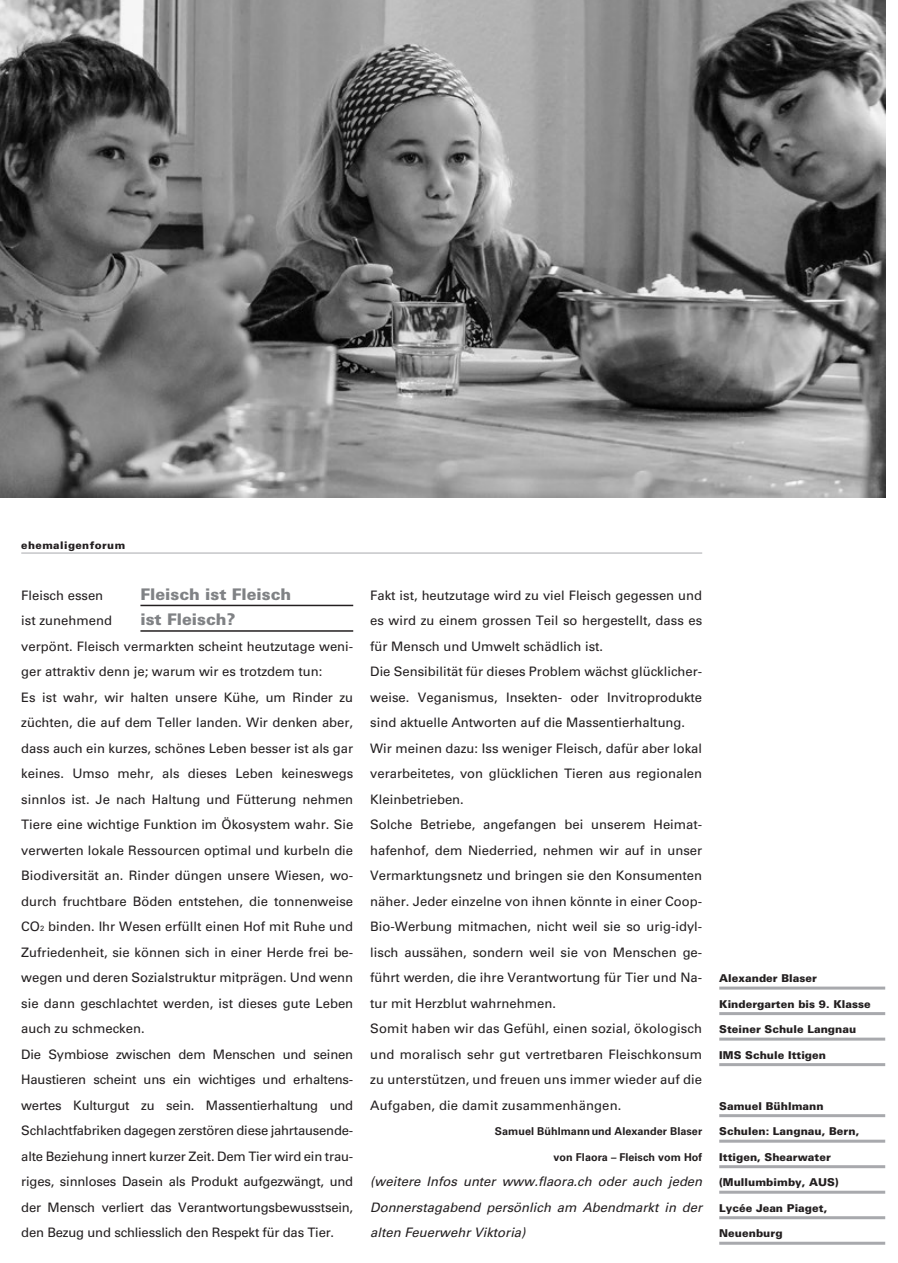
<style>
.page{position:relative;width:898px;height:1263px;background:#fff}
.page>*{position:absolute;margin:0;border:0;box-sizing:border-box;transform-origin:0 0}
.t1{font:900 16.05px/25.5px "Univers";letter-spacing:-.005em;color:#808285}
.t2{font:13.05px/25.5px "Univers";color:#231f20}
.t3{font:italic 13.05px/25.5px "Univers";color:#231f20;text-align:justify}
.t4{font:900 10.8px "Univers";letter-spacing:.005em;color:#231f20}
.t5{font:700 10.8px "Univers";letter-spacing:.005em;color:#231f20}
.t6{font:900 10.5px "Univers";letter-spacing:.04em;color:#231f20}
.s1{font-size:7.65px}
</style>
<div class="page">
<hr style="left:21px;top:553px;width:681px;height:1px;background:#a8a9ad">
<hr style="left:140px;top:605px;width:213px;height:1px;background:#231f20">
<hr style="left:140px;top:630px;width:213px;height:2px;background:#231f20">
<hr style="left:719px;top:986px;width:165px;height:3px;background:#a8a9ad">
<hr style="left:719px;top:1012px;width:165px;height:3px;background:#a8a9ad">
<hr style="left:719px;top:1037px;width:165px;height:3px;background:#a8a9ad">
<hr style="left:719px;top:1063px;width:165px;height:3px;background:#a8a9ad">
<hr style="left:719px;top:1114px;width:165px;height:3px;background:#a8a9ad">
<hr style="left:719px;top:1140px;width:165px;height:3px;background:#a8a9ad">
<hr style="left:719px;top:1165px;width:165px;height:3px;background:#a8a9ad">
<hr style="left:719px;top:1191px;width:165px;height:3px;background:#a8a9ad">
<hr style="left:719px;top:1216px;width:165px;height:3px;background:#a8a9ad">
<hr style="left:719px;top:1242px;width:165px;height:3px;background:#a8a9ad">
<img style="left:0;top:0;width:884px;height:497px">
<p class="t6" style="left:21px;top:538px;width:105px">ehemaligenforum</p>
<p class="t1" style="left:140px;top:581px;width:152px">Fleisch ist Fleisch ist Fleisch?</p>
<p class="t2" style="left:370px;top:582px;width:333px">Fakt ist, heutzutage wird zu viel Fleisch gegessen und es wird zu einem grossen Teil so hergestellt, dass es für Mensch und Umwelt schädlich ist.<br>Die Sensibilität für dieses Problem wächst glücklicher&shy;weise. Veganismus, Insekten- oder Invitroprodukte sind aktuelle Antworten auf die Massentierhaltung.<br>Wir meinen dazu: Iss weniger Fleisch, dafür aber lokal verarbeitetes, von glücklichen Tieren aus regionalen Kleinbetrieben.<br>Solche Betriebe, angefangen bei unserem Heimat&shy;hafenhof, dem Niederried, nehmen wir auf in unser Vermarktungsnetz und bringen sie den Konsumenten näher. Jeder einzelne von ihnen könnte in einer Coop-Bio-Werbung mitmachen, nicht weil sie so urig-idyl&shy;lisch aussähen, sondern weil sie von Menschen ge&shy;führt werden, die ihre Verantwortung für Tier und Na&shy;tur mit Herzblut wahrnehmen.<br>Somit haben wir das Gefühl, einen sozial, ökologisch und moralisch sehr gut vertretbaren Fleischkonsum zu unterstützen, und freuen uns immer wieder auf die Aufgaben, die damit zusammenhängen.</p>
<p class="t5" style="left:494px;top:1125px;width:209px">Samuel Bühlmannund Alexander Blaser</p>
<p class="t5" style="left:553px;top:1151px;width:150px">von Flaora – Fleisch vom Hof</p>
<p class="t3" style="left:370px;top:1169px;width:333px">(weitere Infos unter www.flaora.ch oder auch jeden Donnerstagabend persönlich am Abendmarkt in der alten Feuerwehr Viktoria)</p>
<p class="t2" style="left:21px;top:582px;width:333px">Fleisch essen<br>ist zunehmend<br>verpönt. Fleisch vermarkten scheint heutzutage weni&shy;ger attraktiv denn je; warum wir es trotzdem tun:<br>Es ist wahr, wir halten unsere Kühe, um Rinder zu züchten, die auf dem Teller landen. Wir denken aber, dass auch ein kurzes, schönes Leben besser ist als gar keines. Umso mehr, als dieses Leben keineswegs sinnlos ist. Je nach Haltung und Fütterung nehmen Tiere eine wichtige Funktion im Ökosystem wahr. Sie verwerten lokale Ressourcen optimal und kurbeln die Biodiversität an. Rinder düngen unsere Wiesen, wo&shy;durch fruchtbare Böden entstehen, die tonnenweise CO<span class="s1">2</span> binden. Ihr Wesen erfüllt einen Hof mit Ruhe und Zufriedenheit, sie können sich in einer Herde frei be&shy;wegen und deren Sozialstruktur mitprägen. Und wenn sie dann geschlachtet werden, ist dieses gute Leben auch zu schmecken.<br>Die Symbiose zwischen dem Menschen und seinen Haustieren scheint uns ein wichtiges und erhaltens&shy;wertes Kulturgut zu sein. Massentierhaltung und Schlachtfabriken dagegen zerstören diese jahrtausende&shy;alte Beziehung innert kurzer Zeit. Dem Tier wird ein trau&shy;riges, sinnloses Dasein als Produkt aufgezwängt, und der Mensch verliert das Verantwortungsbewusstsein, den Bezug und schliesslich den Respekt für das Tier.</p>
<p class="t4" style="left:719px;top:972px;width:99px">Alexander Blaser</p>
<p class="t4" style="left:719px;top:997px;width:153px">Kindergarten bis 9. Klasse</p>
<p class="t4" style="left:719px;top:1023px;width:138px">Steiner Schule Langnau</p>
<p class="t4" style="left:719px;top:1048px;width:108px">IMS Schule Ittigen</p>
<p class="t4" style="left:719px;top:1099px;width:106px">Samuel Bühlmann</p>
<p class="t4" style="left:719px;top:1125px;width:141px">Schulen: Langnau, Bern,</p>
<p class="t4" style="left:719px;top:1150px;width:113px">Ittigen, Shearwater</p>
<p class="t4" style="left:719px;top:1176px;width:121px">(Mullumbimby, AUS)</p>
<p class="t4" style="left:719px;top:1201px;width:109px">Lycée Jean Piaget,</p>
<p class="t4" style="left:719px;top:1227px;width:65px">Neuenburg</p>
</div>
